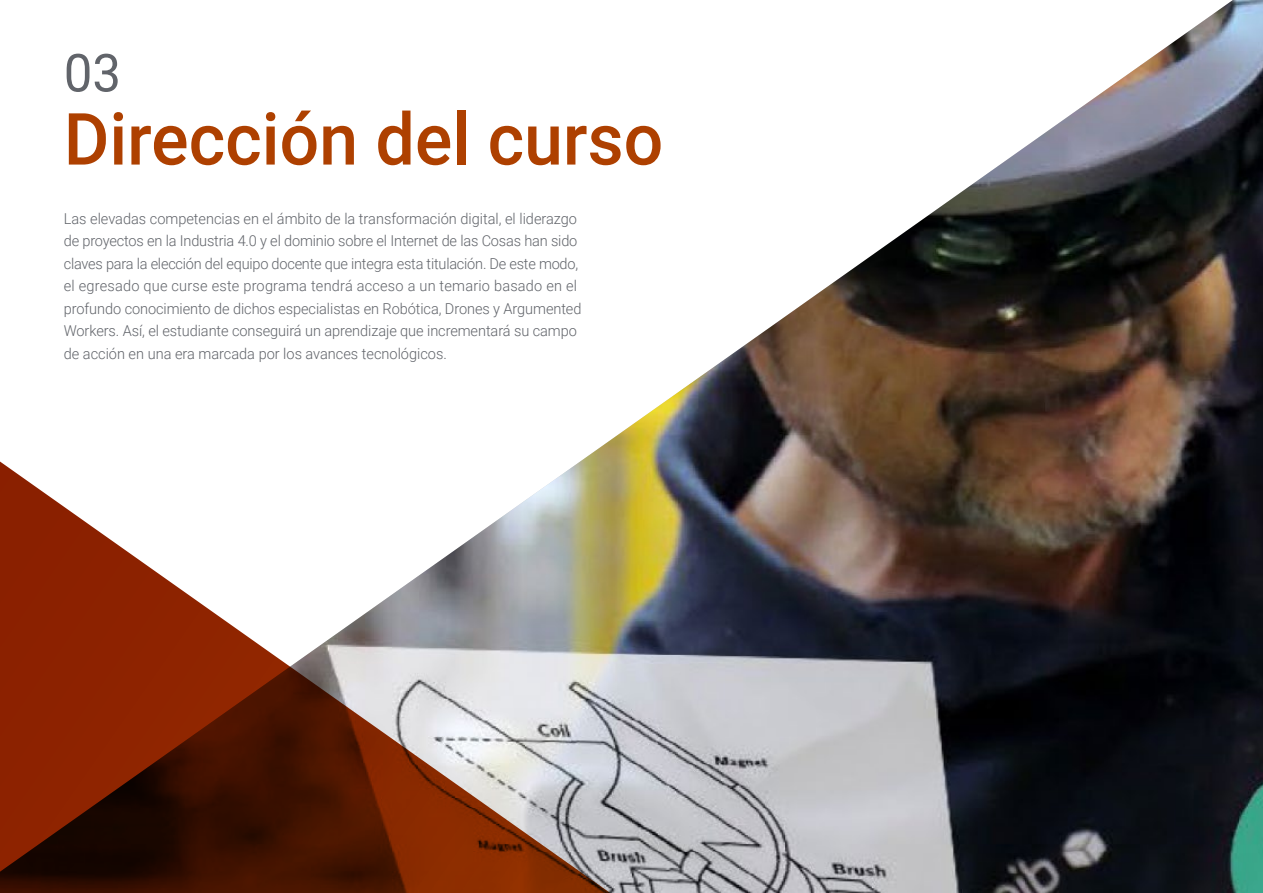
<style>
.page{position:relative;width:1263px;height:893px;background:#fff}
.page>*{position:absolute;margin:0;border:0;box-sizing:border-box;transform-origin:0 0}
.t1{font:500 72px "Roboto";color:#ae4000}
.t2{font:52.5px "Roboto";color:#61646a}
.t3{font:300 15px/22.5px "Roboto";letter-spacing:-.005em;color:#61646a}
</style>
<div class="page">
<img style="left:602px;top:0;width:661px;height:893px">
<svg style="left:0;top:446px;width:640px;height:447px"></svg>
<h2 class="t2" style="left:64px;top:36px;width:59px">03</h2>
<h1 class="t1" style="left:64px;top:89px;width:601px">Dirección del curso</h1>
<p class="t3" style="left:64px;top:207px;width:519px">Las elevadas competencias en el ámbito de la transformación digital, el liderazgo de proyectos en la Industria 4.0 y el dominio sobre el Internet de las Cosas han sido claves para la elección del equipo docente que integra esta titulación. De este modo, el egresado que curse este programa tendrá acceso a un temario basado en el profundo conocimiento de dichos especialistas en Robótica, Drones y Argumented Workers. Así, el estudiante conseguirá un aprendizaje que incrementará su campo de acción en una era marcada por los avances tecnológicos.</p>
</div>
